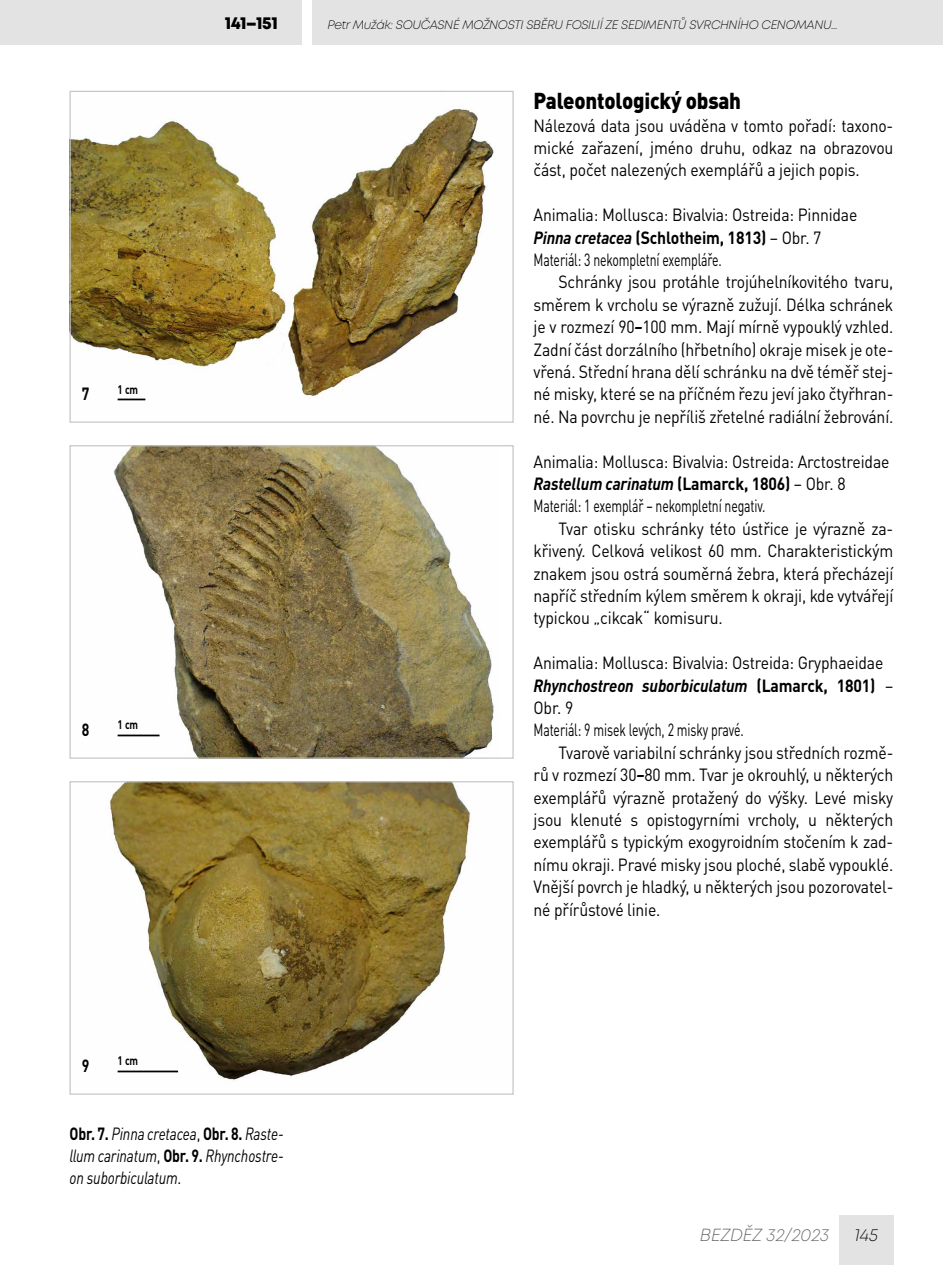
<style>
.page{position:relative;width:943px;height:1265px;background:#fff}
.page>*{position:absolute;margin:0;border:0;box-sizing:border-box;transform-origin:0 0}
.t1{font:900 22.75px "DIN Pro";letter-spacing:-.01em;color:#000;scale:.9 1}
.t2{font:17.5px/22.4px "DIN Pro";letter-spacing:-.01em;color:#000;text-align:justify;scale:.9 1}
.t3{font:italic 17.5px/22.4px "DIN Pro";letter-spacing:-.01em;color:#000;text-align:justify;scale:.8 1}
.t4{font:italic 300 17.5px "Mont";color:#646363}
.t5{font:800 17.5px "Mont";letter-spacing:-.02em;color:#000}
.t6{font:italic 300 17.5px "Mont";color:#000}
.t7{font:700 17.5px "DIN Pro";color:#000;scale:.8 1}
.t8{font:italic 300 12.25px "Mont";letter-spacing:-.02em;color:#000}
.t9{font:700 12.25px "DIN Pro";color:#000;scale:.8 1}
.s1{font-weight:700;font-style:italic}
.s2{font-weight:700}
.s3{font-weight:700;font-style:normal}
.s4{font-style:normal}
</style>
<div class="page">
<div style="left:0;top:0;width:301px;height:45px;background:#e3e3e3"></div>
<div style="left:312px;top:0;width:631px;height:45px;background:#e3e3e3"></div>
<div style="left:839px;top:1216px;width:54px;height:49px;background:#e3e3e3"></div>
<img style="left:71px;top:108px;width:423px;height:293px">
<div style="left:69px;top:91px;width:444px;height:332px;border:1px solid #c6c6c6"></div>
<img style="left:113px;top:447px;width:381px;height:310px">
<div style="left:69px;top:445px;width:444px;height:314px;border:1px solid #c6c6c6"></div>
<img style="left:109px;top:783px;width:362px;height:297px">
<div style="left:69px;top:781px;width:444px;height:314px;border:1px solid #c6c6c6"></div>
<svg style="left:118px;top:399px;width:27px;height:1px"></svg>
<hr style="left:118px;top:735px;width:41px;height:1px;background:#000">
<hr style="left:118px;top:1071px;width:60px;height:1px;background:#000">
<p class="t7" style="left:82px;top:379px;width:11px">7</p>
<p class="t9" style="left:118px;top:380px;width:27px">1 cm</p>
<p class="t7" style="left:82px;top:715px;width:11px">8</p>
<p class="t9" style="left:118px;top:714px;width:27px">1 cm</p>
<p class="t7" style="left:82px;top:1051px;width:11px">9</p>
<p class="t9" style="left:118px;top:1050px;width:27px">1 cm</p>
<p class="t5" style="left:225px;top:12px;width:55px">141–151</p>
<p class="t8" style="left:327px;top:17px;width:512px">Petr Mužák: SOUČASNÉ MOŽNOSTI SBĚRU FOSILIÍ ZE SEDIMENTŮ SVRCHNÍHO CENOMANU...</p>
<h1 class="t1" style="left:533px;top:81px;width:232px">Paleontologický obsah</h1>
<p class="t2" style="left:533px;top:112px;width:401px">Nálezová data jsou uváděna v tomto pořadí: taxono&shy;mické zařazení, jméno druhu, odkaz na obrazovou část, počet nalezených exemplářů a jejich popis.</p>
<p class="t2" style="left:533px;top:202px;width:361px;text-align:left">Animalia: Mollusca: Bivalvia: Ostreida: Pinnidae<br><span class="s1">Pinna cretacea</span> <span class="s2">(Schlotheim, 1813)</span> – Obr. 7<br>Materiál: 3 nekompletní exempláře.</p>
<p class="t2" style="left:533px;top:269px;width:401px;text-indent:25px">Schránky jsou protáhle trojúhelníkovitého tvaru, směrem k vrcholu se výrazně zužují. Délka schránek je v rozmezí 90<span class="s1">–</span>100 mm. Mají mírně vypouklý vzhled.<br>Zadní část dorzálního (hřbetního) okraje misek je ote&shy;vřená. Střední hrana dělí schránku na dvě téměř stej&shy;né misky, které se na příčném řezu jeví jako čtyřhran&shy;né. Na povrchu je nepříliš zřetelné radiální žebrování.</p>
<p class="t2" style="left:533px;top:448px;width:397px;text-align:left">Animalia: Mollusca: Bivalvia: Ostreida: Arctostreidae<br><span class="s1">Rastellum carinatum</span> <span class="s2">(Lamarck, 1806)</span> – Obr. 8<br>Materiál: 1 exemplář – nekompletní negativ.</p>
<p class="t2" style="left:533px;top:515px;width:401px;text-indent:25px">Tvar otisku schránky této ústřice je výrazně za&shy;křivený. Celková velikost 60 mm. Charakteristickým znakem jsou ostrá souměrná žebra, která přecházejí napříč středním kýlem směrem k okraji, kde vytvářejí typickou „cikcak“ komisuru.</p>
<p class="t2" style="left:533px;top:650px;width:401px;text-align:left">Animalia: Mollusca: Bivalvia: Ostreida: Gryphaeidae <span class="s1">Rhynchostreon suborbiculatum</span> <span class="s2">(Lamarck, 1801)</span> – Obr. 9<br>Materiál: 9 misek levých, 2 misky pravé.</p>
<p class="t2" style="left:533px;top:739px;width:401px;text-indent:25px">Tvarově variabilní schránky jsou středních rozmě&shy;rů v rozmezí 30<span class="s1">–</span>80 mm. Tvar je okrouhlý, u některých exemplářů výrazně protažený do výšky. Levé misky jsou klenuté s opistogyrními vrcholy, u některých exemplářů s typickým exogyroidním stočením k zad&shy;nímu okraji. Pravé misky jsou ploché, slabě vypouklé.<br>Vnější povrch je hladký, u některých jsou pozorovatel&shy;né přírůstové linie.</p>
<p class="t3" style="left:69px;top:1120px;width:269px"><span class="s3">Obr. 7.</span> Pinna cretacea<span class="s4">,</span> <span class="s3">Obr. 8.</span> Raste&shy;llum carinatum<span class="s4">,</span> <span class="s3">Obr. 9.</span> Rhynchostre&shy;on suborbiculatum<span class="s4">.</span></p>
<p class="t4" style="left:699px;top:1224px;width:131px">BEZDĚZ 32/2023</p>
<p class="t6" style="left:854px;top:1224px;width:25px">145</p>
</div>
